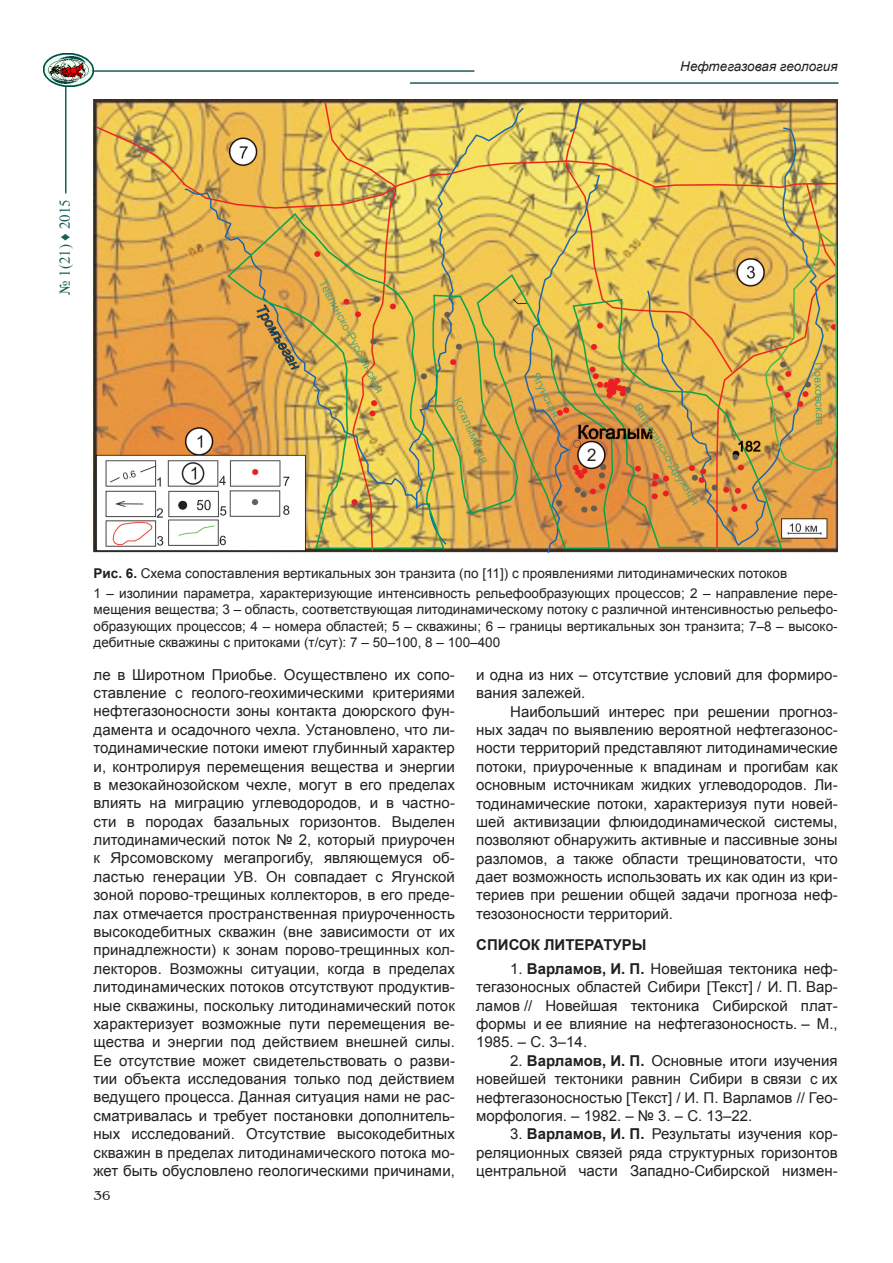
<style>
.page{position:relative;width:893px;height:1263px;background:#fff}
.page>*{position:absolute;margin:0;border:0;box-sizing:border-box;transform-origin:0 0}
.t1{font:15px/18.5px "Arial";color:#231f20;text-align:justify}
.t2{font:700 15px "Arial";color:#231f20}
.t3{font:15px "Times New Roman";color:#195f59}
.t4{font:13.5px/16.2px "Arial";color:#231f20}
.t5{font:italic 13.5px "Arial";color:#231f20}
.t6{font:13.5px "AG Benguiat";color:#231f20}
.s1{font-weight:700}
</style>
<div class="page">
<hr style="left:65px;top:71px;width:2px;height:122px;background:#195f59">
<hr style="left:61px;top:70px;width:413px;height:2px;background:#195f59">
<hr style="left:410px;top:82px;width:429px;height:2px;background:#195f59">
<img style="left:43px;top:54px;width:51px;height:32px">
<img style="left:94px;top:99px;width:744px;height:453px">
<p class="t3" style="left:55px;top:295px;width:97px;rotate:-90deg">№ 1(21) ♦ 2015</p>
<p class="t5" style="left:680px;top:57px;width:159px">Нефтегазовая геология</p>
<p class="t4" style="left:94px;top:563px;width:746px;line-height:20.4px"><span class="s1">Рис. 6.</span> Схема сопоставления вертикальных зон транзита (по [11]) с проявлениями литодинамических потоков<br>1 – изолинии параметра, характеризующие интенсивность рельефообразующих процессов; 2 – направление пере-</p>
<p class="t4" style="left:94px;top:602px;width:746px;text-align:justify">мещения вещества; 3 – область, соответствующая литодинамическому потоку с различной интенсивностью рельефо&shy;образующих процессов; 4 – номера областей; 5 – скважины; 6 – границы вертикальных зон транзита; 7–8 – высоко&shy;дебитные скважины с притоками (т/сут): 7 – 50–100, 8 – 100–400</p>
<p class="t1" style="left:94px;top:665px;width:363px">ле в Широтном Приобье. Осуществлено их сопо&shy;ставление с геолого-геохимическими критериями нефтегазоносности зоны контакта доюрского фун&shy;дамента и осадочного чехла. Установлено, что ли&shy;тодинамические потоки имеют глубинный характер и, контролируя перемещения вещества и энергии в мезокайнозойском чехле, могут в его пределах влиять на миграцию углеводородов, и в частно&shy;сти в породах базальных горизонтов. Выделен литодинамический поток № 2, который приурочен к Ярсомовскому мегапрогибу, являющемуся об&shy;ластью генерации УВ. Он совпадает с Ягунской зоной порово-трещиных коллекторов, в его преде&shy;лах отмечается пространственная приуроченность высокодебитных скважин (вне зависимости от их принадлежности) к зонам порово-трещинных кол&shy;лекторов. Возможны ситуации, когда в пределах литодинамических потоков отсутствуют продуктив&shy;ные скважины, поскольку литодинамический поток характеризует возможные пути перемещения ве&shy;щества и энергии под действием внешней силы.<br>Ее отсутствие может свидетельствовать о разви&shy;тии объекта исследования только под действием ведущего процесса. Данная ситуация нами не рас&shy;сматривалась и требует постановки дополнитель&shy;ных исследований. Отсутствие высокодебитных скважин в пределах литодинамического потока мо&shy;жет быть обусловлено геологическими причинами,</p>
<p class="t1" style="left:476px;top:666px;width:363px">и одна из них – отсутствие условий для формиро&shy;вания залежей.</p>
<p class="t1" style="left:476px;top:702px;width:363px;text-indent:34px">Наибольший интерес при решении прогноз&shy;ных задач по выявлению вероятной нефтегазонос&shy;ности территорий представляют литодинамические потоки, приуроченные к впадинам и прогибам как основным источникам жидких углеводородов. Ли&shy;тодинамические потоки, характеризуя пути новей&shy;шей активизации флюидодинамической системы, позволяют обнаружить активные и пассивные зоны разломов, а также области трещиноватости, что дает возможность использовать их как один из кри&shy;териев при решении общей задачи прогноза неф&shy;тезозоносности территорий.</p>
<p class="t2" style="left:476px;top:934px;width:172px">Список литературы</p>
<p class="t1" style="left:476px;top:959px;width:363px;text-indent:34px">1. <span class="s1">Варламов, И . П .</span> Новейшая тектоника неф&shy;тегазоносных областей Сибири [Текст] / И. П. Вар&shy;ламов // Новейшая тектоника Сибирской плат&shy;формы и ее влияние на нефтегазоносность. – М., 1985. – С. 3–14.</p>
<p class="t1" style="left:476px;top:1051px;width:363px;text-indent:34px">2. <span class="s1">Варламов, И . П .</span> Основные итоги изучения новейшей тектоники равнин Сибири в связи с их нефтегазоносностью [Текст] / И. П. Варламов // Гео&shy;морфология. – 1982. – № 3. – С. 13–22.</p>
<p class="t1" style="left:476px;top:1125px;width:363px;text-indent:34px">3. <span class="s1">Варламов, И . П .</span> Результаты изучения кор&shy;реляционных связей ряда структурных горизонтов центральной части Западно-Сибирской низмен-</p>
<p class="t6" style="left:94px;top:1188px;width:19px">36</p>
</div>
